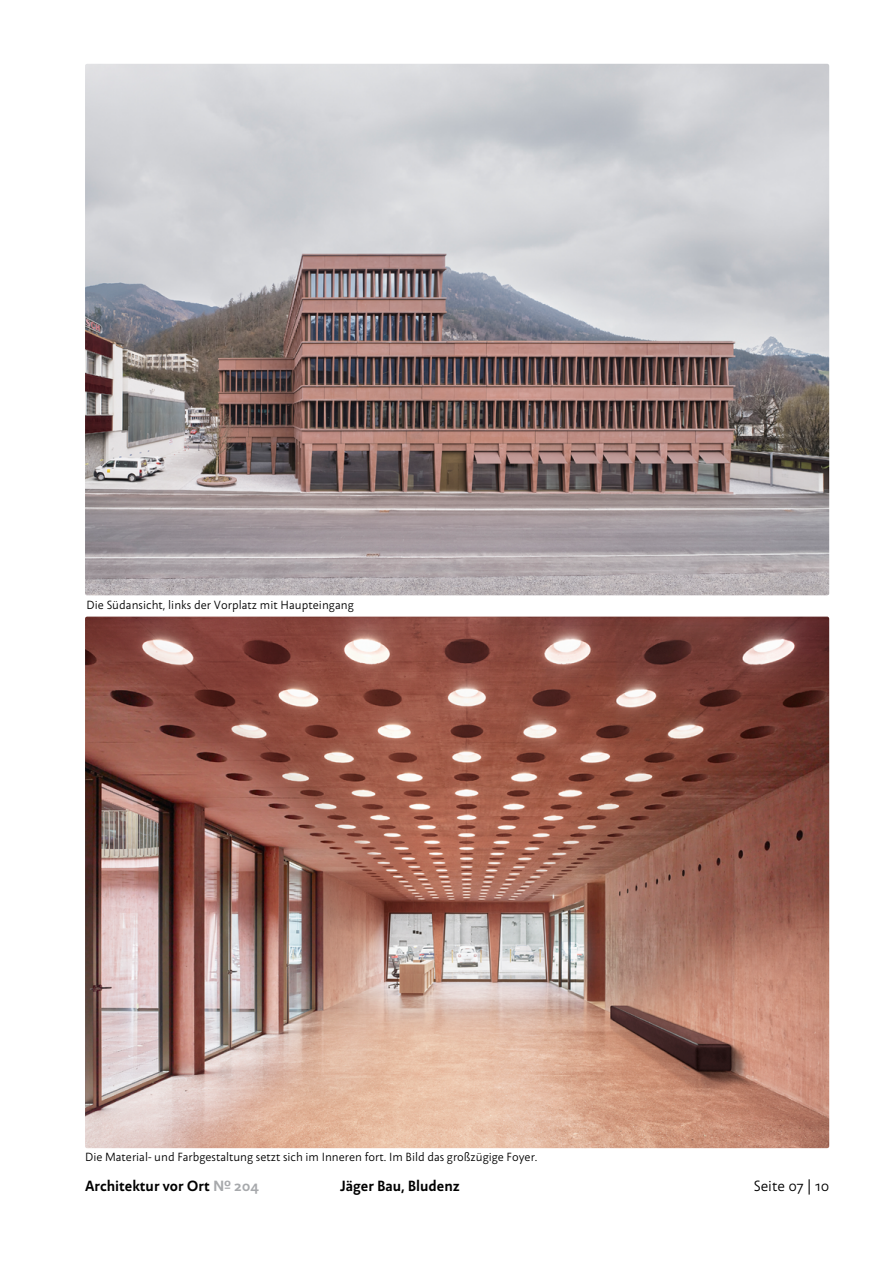
<style>
.page{position:relative;width:893px;height:1263px;background:#fff}
.page>*{position:absolute;margin:0;border:0;box-sizing:border-box;transform-origin:0 0}
.t1{font:700 15px "abc Alenavai";color:#000}
.t2{font:15px "abc Alenavai";color:#000}
.t3{font:12px "abc Alenavai";color:#000}
.s1{color:#a7a9ac}
</style>
<div class="page">
<img style="left:85px;top:64px;width:744px;height:531px">
<img style="left:85px;top:617px;width:744px;height:531px">
<p class="t3" style="left:86px;top:597px;width:269px">Die Südansicht, links der Vorplatz mit Haupteingang</p>
<p class="t3" style="left:85px;top:1148px;width:454px">Die Material- und Farbgestaltung setzt sich im Inneren fort. Im Bild das großzügige Foyer.</p>
<p class="t1" style="left:85px;top:1175px;width:175px">Architektur vor Ort <span class="s1">№ 204</span></p>
<p class="t1" style="left:340px;top:1175px;width:121px">Jäger Bau, Bludenz</p>
<p class="t2" style="left:754px;top:1175px;width:77px">Seite 07 | 10</p>
</div>
